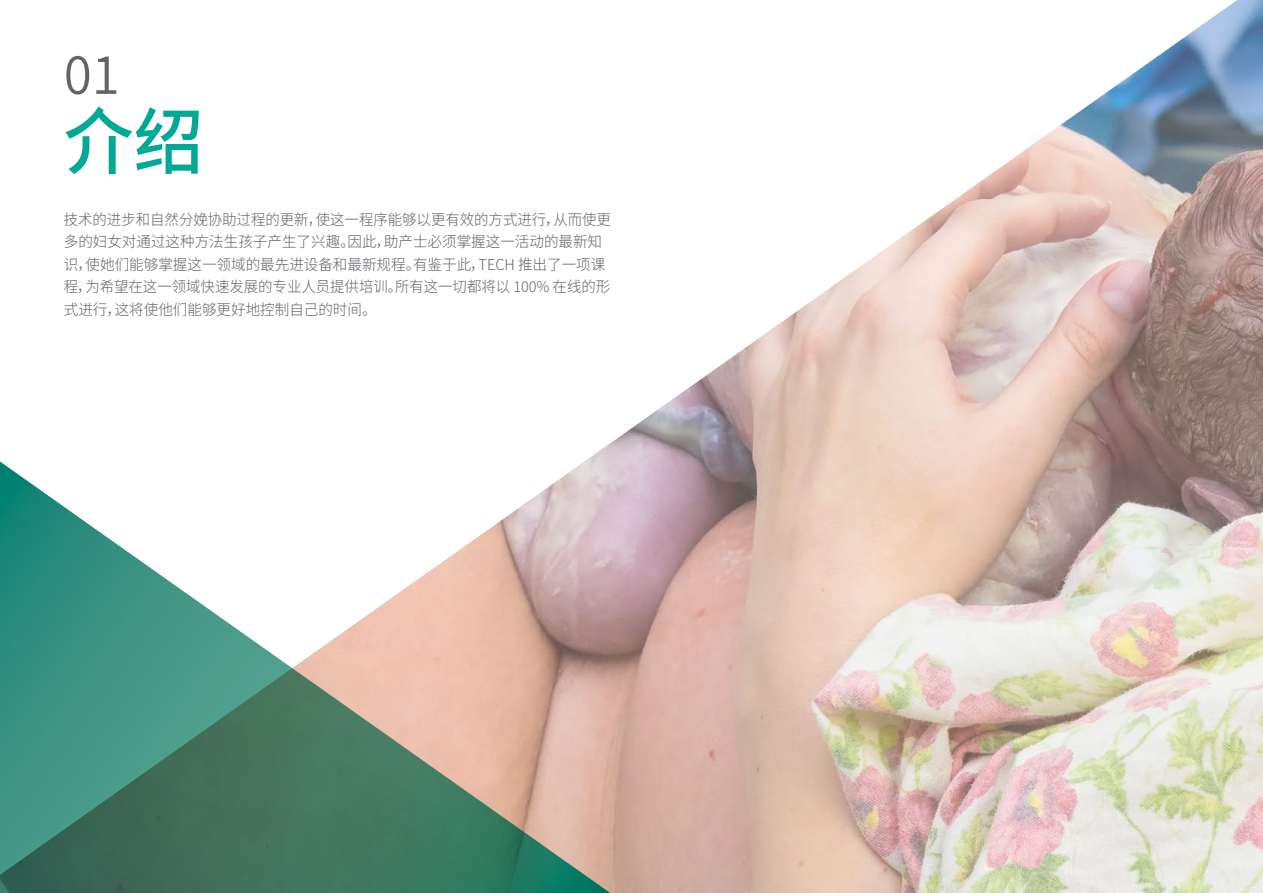
<style>
.page{position:relative;width:1263px;height:893px;background:#fff}
.page>*{position:absolute;margin:0;border:0;box-sizing:border-box;transform-origin:0 0}
.t1{font:500 72px "Source Han Sans CN";color:#00a996}
.t2{font:52.5px "Source Han Sans CN";color:#61646a}
.t3{font:300 15px/22.5px "Source Han Sans CN";color:#61646a;scale:.96 1}
</style>
<div class="page">
<img style="left:607px;top:0;width:656px;height:893px">
<svg style="left:0;top:446px;width:640px;height:447px"></svg>
<h2 class="t2" style="left:64px;top:45px;width:57px">01</h2>
<h1 class="t1" style="left:64px;top:101px;width:141px">介绍</h1>
<p class="t3" style="left:64px;top:208px;width:572px">技术的进步和自然分娩协助过程的更新，使这一程序能够以更有效的方式进行，从而使更多的妇女对通过这种方法生孩子产生了兴趣。因此，助产士必须掌握这一活动的最新知识，使她们能够掌握这一领域的最先进设备和最新规程。有鉴于此，TECH 推出了一项课程，为希望在这一领域快速发展的专业人员提供培训。所有这一切都将以 100% 在线的形式进行，这将使他们能够更好地控制自己的时间。</p>
</div>
